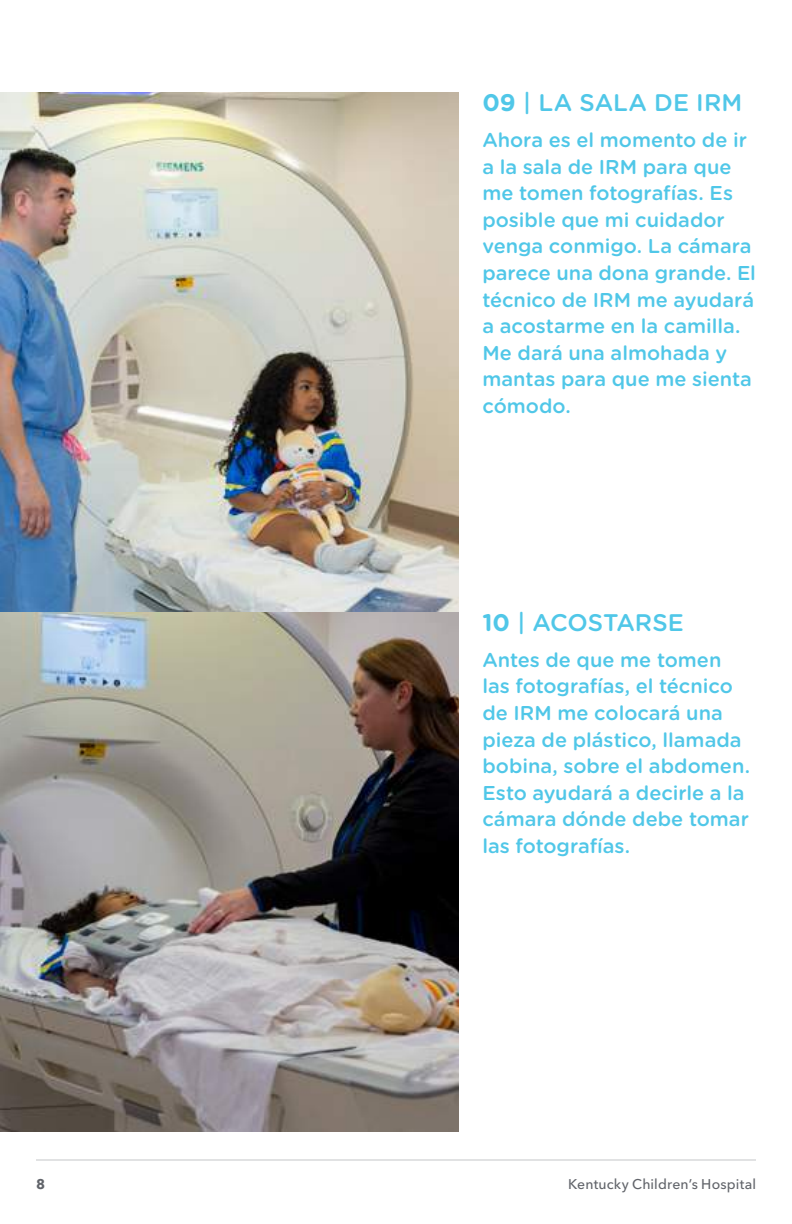
<style>
.page{position:relative;width:792px;height:1224px;background:#fff}
.page>*{position:absolute;margin:0;border:0;box-sizing:border-box;transform-origin:0 0}
.t1{font:500 24px "Gotham Rounded";color:#50c7e8}
.t2{font:500 20px/26.6px "Gotham Rounded";color:#50c7e8}
.t3{font:500 14px "Avenir Next LT Pro";letter-spacing:.01em;color:#61646a}
.t4{font:700 14px "Avenir Next LT Pro";color:#61646a}
.s1{font-weight:700}
</style>
<div class="page">
<hr style="left:36px;top:1160px;width:720px;height:1px;background:#c5c7c8">
<img style="left:0;top:92px;width:458px;height:520px">
<img style="left:0;top:612px;width:458px;height:520px">
<p class="t1" style="left:482px;top:86px;width:262px"><span class="s1">09</span> | LA SALA DE IRM</p>
<p class="t2" style="left:482px;top:126px;width:275px">Ahora es el momento de ir a la sala de IRM para que me tomen fotografías. Es posible que mi cuidador venga conmigo. La cámara parece una dona grande. El técnico de IRM me ayudará a acostarme en la camilla.<br>Me dará una almohada y mantas para que me sienta cómodo.</p>
<p class="t1" style="left:482px;top:606px;width:203px"><span class="s1">10</span> | ACOSTARSE</p>
<p class="t2" style="left:482px;top:646px;width:269px">Antes de que me tomen las fotografías, el técnico de IRM me colocará una pieza de plástico, llamada bobina, sobre el abdomen.<br>Esto ayudará a decirle a la cámara dónde debe tomar las fotografías.</p>
<p class="t4" style="left:36px;top:1175px;width:11px">8</p>
<p class="t3" style="left:568px;top:1175px;width:189px">Kentucky Children’s Hospital</p>
</div>
